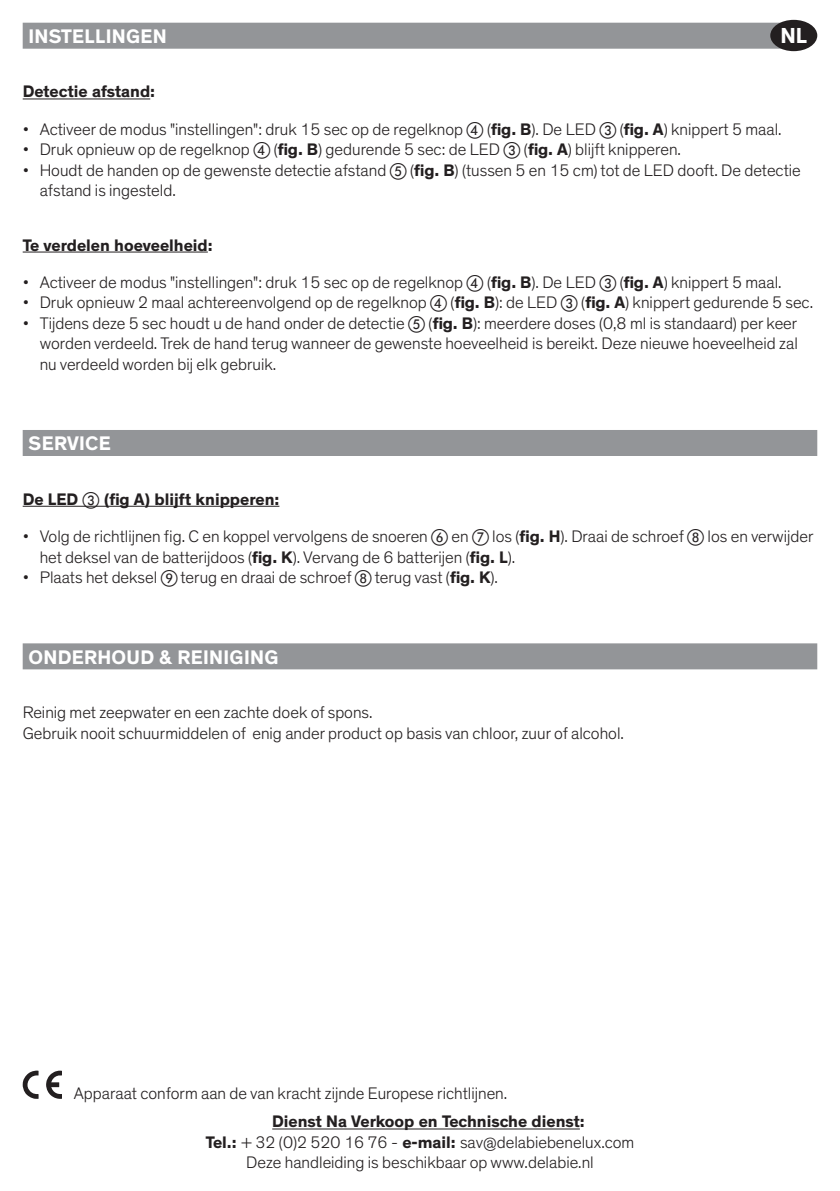
<style>
.page{position:relative;width:840px;height:1191px;background:#fff}
.page>*{position:absolute;margin:0;border:0;box-sizing:border-box;transform-origin:0 0}
.t1{font:700 22px "Theinhardt";color:#fff}
.t2{font:700 20px "Theinhardt";letter-spacing:.015em;color:#fff}
.t3{font:300 17px/20.4px "Theinhardt";color:#231f20}
.t4{font:700 17px "Theinhardt";color:#231f20}
.s1{font-family:"European Pi One";font-weight:400}
.s2{font-weight:700}
</style>
<div class="page">
<div style="left:23px;top:23px;width:782px;height:26px;background:#939598"></div>
<hr style="left:23px;top:98px;width:127px;height:1px;background:#231f20">
<hr style="left:23px;top:252px;width:185px;height:1px;background:#231f20">
<div style="left:23px;top:430px;width:793px;height:26px;background:#939598"></div>
<hr style="left:23px;top:506px;width:256px;height:1px;background:#231f20">
<div style="left:23px;top:643px;width:793px;height:26px;background:#939598"></div>
<div style="left:769px;top:20px;width:47px;height:31px;background:#231f20;border-radius:50%"></div>
<hr style="left:272px;top:1128px;width:307px;height:1px;background:#231f20">
<svg style="left:23px;top:1070px;width:16px;height:28px"></svg>
<svg style="left:46px;top:1070px;width:16px;height:28px"></svg>
<p class="t2" style="left:28px;top:24px;width:140px">INSTELLINGEN</p>
<p class="t1" style="left:780px;top:22px;width:28px">NL</p>
<p class="t4" style="left:23px;top:81px;width:134px">Detectie afstand:</p>
<p class="t3" style="left:23px;top:119px;width:760px">• Activeer de modus "instellingen": druk 15 sec op de regelknop <span class="s1">D</span> (<span class="s2">fig. B</span>). De LED <span class="s1">C</span> (<span class="s2">fig. A</span>) knippert 5 maal.</p>
<p class="t3" style="left:23px;top:140px;width:659px">• Druk opnieuw op de regelknop <span class="s1">D</span> (<span class="s2">fig. B</span>) gedurende 5 sec: de LED <span class="s1">C</span> (<span class="s2">fig. A</span>) blijft knipperen.</p>
<p class="t3" style="left:40px;top:160px;width:762px;text-indent:-17px">• Houdt de handen op de gewenste detectie afstand <span class="s1">E</span> (<span class="s2">fig. B</span>) (tussen 5 en 15 cm) tot de LED dooft. De detectie afstand is ingesteld.</p>
<p class="t4" style="left:23px;top:234px;width:191px">Te verdelen hoeveelheid:</p>
<p class="t3" style="left:23px;top:272px;width:760px">• Activeer de modus "instellingen": druk 15 sec op de regelknop <span class="s1">D</span> (<span class="s2">fig. B</span>). De LED <span class="s1">C</span> (<span class="s2">fig. A</span>) knippert 5 maal.</p>
<p class="t3" style="left:23px;top:293px;width:791px">• Druk opnieuw 2 maal achtereenvolgend op de regelknop <span class="s1">D</span> (<span class="s2">fig. B</span>): de LED <span class="s1">C</span> (<span class="s2">fig. A</span>) knippert gedurende 5 sec.</p>
<p class="t3" style="left:40px;top:313px;width:759px;text-align:justify;text-indent:-17px">• Tijdens deze 5 sec houdt u de hand onder de detectie <span class="s1">E</span> (<span class="s2">fig. B</span>): meerdere doses (0,8 ml is standaard) per keer worden verdeeld. Trek de hand terug wanneer de gewenste hoeveelheid is bereikt. Deze nieuwe hoeveelheid zal nu verdeeld worden bij elk gebruik.</p>
<p class="t2" style="left:28px;top:431px;width:84px">SERVICE</p>
<p class="t4" style="left:23px;top:488px;width:258px">De LED <span class="s1">C</span> (fig A) blijft knipperen:</p>
<p class="t3" style="left:40px;top:526px;width:775px;text-indent:-17px">• Volg de richtlijnen fig. C en koppel vervolgens de snoeren <span class="s1">F</span> en <span class="s1">G</span> los (<span class="s2">fig. H</span>). Draai de schroef <span class="s1">H</span> los en verwijder het deksel van de batterijdoos (<span class="s2">fig. K</span>). Vervang de 6 batterijen (<span class="s2">fig. L</span>).</p>
<p class="t3" style="left:23px;top:567px;width:476px">• Plaats het deksel <span class="s1">I</span> terug en draai de schroef <span class="s1">H</span> terug vast (<span class="s2">fig. K</span>).</p>
<p class="t2" style="left:28px;top:644px;width:252px">ONDERHOUD &amp; REINIGING</p>
<p class="t3" style="left:23px;top:702px;width:602px">Reinig met zeepwater en een zachte doek of spons.<br>Gebruik nooit schuurmiddelen of enig ander product op basis van chloor, zuur of alcohol.</p>
<p class="t3" style="left:74px;top:1083px;width:435px">Apparaat conform aan de van kracht zijnde Europese richtlijnen.</p>
<p class="t4" style="left:272px;top:1111px;width:314px">Dienst Na Verkoop en Technische dienst:</p>
<p class="t3" style="left:205px;top:1132px;width:430px"><span class="s2">Tel.:</span> + 32 (0)2 520 16 76 - <span class="s2">e-mail:</span> sav@delabiebenelux.com</p>
<p class="t3" style="left:246px;top:1152px;width:349px">Deze handleiding is beschikbaar op www.delabie.nl</p>
</div>
